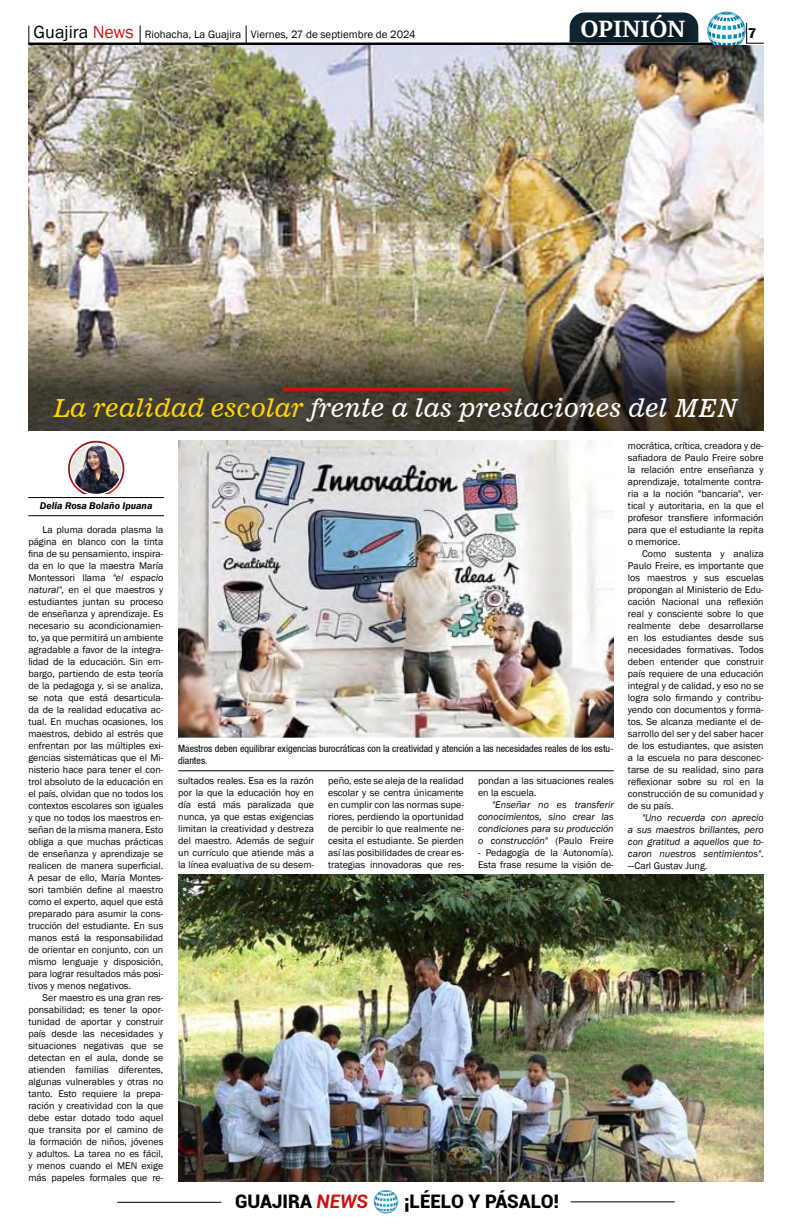
<style>
.page{position:relative;width:792px;height:1224px;background:#fff}
.page>*{position:absolute;margin:0;border:0;box-sizing:border-box;transform-origin:0 0}
.t1{font:700 26px "Sitka Heading";color:#fff}
.t2{font:25.1px "News 701 BT Italic A";color:#fff}
.t3{font:900 18.7px "Roboto";color:#000}
.t4{font:600 14.7px "Franklin Gothic";color:#000}
.t5{font:11px "Franklin Gothic";color:#000}
.t6{font:10px/12px "Franklin Gothic";color:#000;text-align:justify}
.t7{font:italic 10px/12px "Franklin Gothic";color:#000;text-align:justify}
.t8{font:condensed 10px/12px "Helvetica 57";color:#000}
.t9{font:italic 600 10px "Franklin Gothic";color:#000}
.s1{font-size:18px}
.s2{font-size:18px;color:#c91311}
.s3{color:#fed501}
.s4{font-style:italic}
.s5{font-style:normal}
.s6{font-weight:700;font-style:italic;color:#c91311}
</style>
<div class="page">
<hr style="left:28px;top:43px;width:688px;height:3px;background:#000">
<svg style="left:747px;top:23px;width:17px;height:21px"></svg>
<svg style="left:28px;top:26px;width:1px;height:18px"></svg>
<svg style="left:140px;top:26px;width:1px;height:17px"></svg>
<svg style="left:246px;top:26px;width:1px;height:17px"></svg>
<img style="left:706px;top:11px;width:41px;height:34px">
<hr style="left:117px;top:1202px;width:104px;height:1px;background:#000">
<hr style="left:571px;top:1201px;width:104px;height:1px;background:#000">
<img style="left:374px;top:1190px;width:24px;height:24px">
<img style="left:28px;top:45px;width:736px;height:233px">
<div style="left:68px;top:441px;width:56px;height:56px;border:2px solid #fff;border-radius:50%"></div>
<img style="left:71px;top:444px;width:50px;height:50px">
<div style="left:28px;top:494px;width:136px;height:20px;background:#fff"></div>
<hr style="left:28px;top:497px;width:136px;height:1px;background:#000">
<hr style="left:28px;top:515px;width:136px;height:1px;background:#000">
<img style="left:28px;top:278px;width:736px;height:153px">
<svg style="left:282px;top:387px;width:228px;height:4px"></svg>
<svg style="left:570px;top:14px;width:128px;height:29px"></svg>
<div style="left:577px;top:10px;width:118px;height:38px;background:#000;opacity:.75"></div>
<img style="left:178px;top:441px;width:436px;height:297px">
<img style="left:178px;top:874px;width:586px;height:307px">
<hr style="left:178px;top:771px;width:436px;height:1px;background:#000">
<h1 class="t1" style="left:581px;top:10px;width:106px">OPINIÓN</h1>
<p class="t5" style="left:34px;top:28px;width:383px"><span class="s1">Guajira</span> <span class="s2">News</span> Riohacha, La Guajira Viernes, 27 de septiembre de 2024</p>
<h3 class="t4" style="left:748px;top:24px;width:10px">7</h3>
<h2 class="t2" style="left:54px;top:393px;width:686px"><span class="s3">La realidad escolar</span> frente a las prestaciones del MEN</h2>
<p class="t9" style="left:40px;top:499px;width:114px">Delia Rosa Bolaño Ipuana</p>
<p class="t6" style="left:28px;top:524px;width:137px;text-indent:14px">La pluma dorada plasma la página en blanco con la tinta fina de su pensamiento, inspira&shy;da en lo que la maestra María Montessori llama <span class="s4">"el espacio natural",</span> en el que maestros y estudiantes juntan su proceso de enseñanza y aprendizaje. Es necesario su acondicionamien&shy;to, ya que permitirá un ambiente agradable a favor de la integra&shy;lidad de la educación. Sin em&shy;bargo, partiendo de esta teoría de la pedagoga y, si se analiza, se nota que está desarticula&shy;da de la realidad educativa ac&shy;tual. En muchas ocasiones, los maestros, debido al estrés que enfrentan por las múltiples exi&shy;gencias sistemáticas que el Mi&shy;nisterio hace para tener el con&shy;trol absoluto de la educación en el país, olvidan que no todos los contextos escolares son iguales y que no todos los maestros en&shy;señan de la misma manera. Esto obliga a que muchas prácticas de enseñanza y aprendizaje se realicen de manera superficial.<br>A pesar de ello, María Montes&shy;sori también define al maestro como el experto, aquel que está preparado para asumir la cons&shy;trucción del estudiante. En sus manos está la responsabilidad de orientar en conjunto, con un mismo lenguaje y disposición, para lograr resultados más posi&shy;tivos y menos negativos.</p>
<p class="t6" style="left:28px;top:992px;width:137px;text-indent:14px">Ser maestro es una gran res&shy;ponsabilidad; es tener la opor&shy;tunidad de aportar y construir país desde las necesidades y situaciones negativas que se detectan en el aula, donde se atienden familias diferentes, algunas vulnerables y otras no tanto. Esto requiere la prepa&shy;ración y creatividad con la que debe estar dotado todo aquel que transita por el camino de la formación de niños, jóvenes y adultos. La tarea no es fácil, y menos cuando el MEN exige más papeles formales que re-</p>
<p class="t8" style="left:178px;top:742px;width:437px">Maestros deben equilibrar exigencias burocráticas con la creatividad y atención a las necesidades reales de los estu&shy;diantes.</p>
<p class="t6" style="left:178px;top:775px;width:137px">sultados reales. Esa es la razón por la que la educación hoy en día está más paralizada que nunca, ya que estas exigencias limitan la creatividad y destreza del maestro. Además de seguir un currículo que atiende más a la línea evaluativa de su desem-</p>
<p class="t6" style="left:328px;top:775px;width:137px">peño, este se aleja de la realidad escolar y se centra únicamente en cumplir con las normas supe&shy;riores, perdiendo la oportunidad de percibir lo que realmente ne&shy;cesita el estudiante. Se pierden así las posibilidades de crear es&shy;trategias innovadoras que res-</p>
<p class="t6" style="left:478px;top:775px;width:137px">pondan a las situaciones reales en la escuela.</p>
<p class="t7" style="left:478px;top:799px;width:137px;text-indent:14px">"Enseñar no es transferir conocimientos, sino crear las condiciones para su producción o construcción" <span class="s5">(Paulo Freire</span></p>
<p class="t6" style="left:478px;top:847px;width:137px">- Pedagogía de la Autonomía).<br>Esta frase resume la visión de-</p>
<p class="t6" style="left:628px;top:439px;width:137px">mocrática, crítica, creadora y de&shy;safiadora de Paulo Freire sobre la relación entre enseñanza y aprendizaje, totalmente contra&shy;ria a la noción "bancaria", ver&shy;tical y autoritaria, en la que el profesor transfiere información para que el estudiante la repita o memorice.</p>
<p class="t6" style="left:628px;top:547px;width:137px;text-indent:14px">Como sustenta y analiza Paulo Freire, es importante que los maestros y sus escuelas propongan al Ministerio de Edu&shy;cación Nacional una reflexión real y consciente sobre lo que realmente debe desarrollarse en los estudiantes desde sus necesidades formativas. Todos deben entender que construir país requiere de una educación integral y de calidad, y eso no se logra solo firmando y contribu&shy;yendo con documentos y forma&shy;tos. Se alcanza mediante el de&shy;sarrollo del ser y del saber hacer de los estudiantes, que asisten a la escuela no para desconec&shy;tarse de su realidad, sino para reflexionar sobre su rol en la construcción de su comunidad y de su país.</p>
<p class="t7" style="left:628px;top:811px;width:137px;text-indent:14px">"Uno recuerda con aprecio a sus maestros brillantes, pero con gratitud a aquellos que to&shy;caron nuestros sentimientos"<span class="s5">. —Carl Gustav Jung.</span></p>
<h3 class="t3" style="left:235px;top:1189px;width:134px">GUAJIRA <span class="s6">NEWS</span></h3>
<h3 class="t3" style="left:404px;top:1189px;width:157px">¡LÉELO Y PÁSALO!</h3>
</div>
